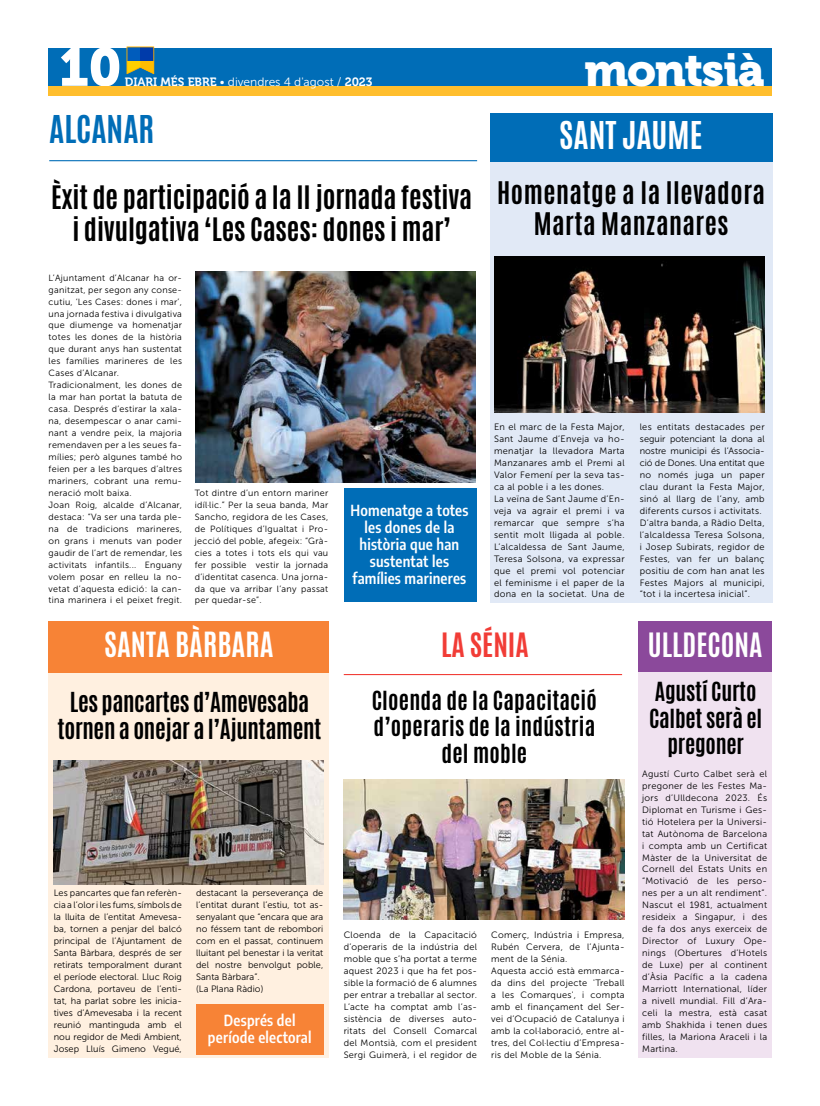
<style>
.page{position:relative;width:820px;height:1106px;background:#fff}
.page>*{position:absolute;margin:0;border:0;box-sizing:border-box;transform-origin:0 0}
.t1{font:53px "Museo 900";color:#fff}
.t2{font:46px "Museo 900";letter-spacing:-.025em;color:#fff}
.t3{font:700 32px "Antonio";color:#fff}
.t4{font:700 32px "Antonio";color:#006db7}
.t5{font:700 29px "Antonio";color:#fff}
.t6{font:700 28px "Antonio";color:#fff}
.t7{font:700 28px "Antonio";color:#f13c36}
.t8{font:700 27px/32.4px "Antonio";letter-spacing:-.005em;color:#000;text-align:center}
.t9{font:700 26px/31.2px "Antonio";letter-spacing:.02em;color:#000;text-align:center}
.t10{font:700 23px/27.6px "Antonio";letter-spacing:-.015em;color:#000;text-align:center}
.t11{font:700 22px/26.4px "Antonio";letter-spacing:.01em;color:#000;text-align:center}
.t12{font:700 22px/26.4px "Antonio";letter-spacing:-.01em;color:#000;text-align:center}
.t13{font:600 15px/17px "Encode Sans Condensed";letter-spacing:.015em;color:#fff;text-align:center}
.t14{font:12px "Museo Sans 300";color:#fff}
.t15{font:9.2px/12px "Museo Sans 300";letter-spacing:.03em;color:#000;text-align:justify}
.t16{font:9.2px/12px "Museo Sans 300";letter-spacing:.005em;color:#000}
.t17{font:9px/12px "Museo Sans 300";letter-spacing:.03em;color:#000}
.s1{font-family:"Museo 700"}
</style>
<div class="page">
<div style="left:48px;top:48px;width:723px;height:38px;background:#006db7"></div>
<div style="left:48px;top:86px;width:723px;height:9px;background:#ffbe2d"></div>
<div style="left:638px;top:621px;width:133px;height:437px;background:#f0e2f0"></div>
<div style="left:638px;top:621px;width:133px;height:51px;background:#8b499b"></div>
<div style="left:48px;top:621px;width:281px;height:437px;background:#fff0e0"></div>
<div style="left:343px;top:488px;width:133px;height:114px;background:#006db7"></div>
<div style="left:490px;top:113px;width:281px;height:489px;background:#e1e9f6"></div>
<svg style="left:126px;top:46px;width:28px;height:28px"></svg>
<div style="left:48px;top:621px;width:281px;height:52px;background:#f78336"></div>
<hr style="left:49px;top:160px;width:428px;height:1px;background:#006db7">
<hr style="left:343px;top:674px;width:279px;height:1px;background:#f13c36">
<div style="left:490px;top:113px;width:281px;height:48px;background:#006db7"></div>
<img style="left:494px;top:257px;width:270px;height:155px">
<img style="left:196px;top:272px;width:279px;height:210px">
<img style="left:54px;top:760px;width:269px;height:124px">
<img style="left:343px;top:779px;width:281px;height:140px">
<div style="left:196px;top:1004px;width:127px;height:50px;background:#f78336"></div>
<h1 class="t1" style="left:59px;top:37px;width:64px">10</h1>
<h3 class="t14" style="left:125px;top:75px;width:249px"><span class="s1">DIARI MÉS EBRE</span> • divendres 4 d'agost / <span class="s1">2023</span></h3>
<h3 class="t4" style="left:49px;top:105px;width:107px">ALCANAR</h3>
<h3 class="t8" style="left:51px;top:181px;width:422px">Èxit de participació a la II jornada festiva i divulgativa ‘Les Cases: dones i mar’</h3>
<p class="t17" style="left:49px;top:271px;width:135px">L’Ajuntament d’Alcanar ha or&shy;ganitzat, per segon any conse&shy;cutiu, ‘Les Cases: dones i mar’, una jornada festiva i divulgativa que diumenge va homenatjar totes les dones de la història que durant anys han sustentat les famílies marineres de les<br>Cases d’Alcanar.<br>Tradicionalment, les dones de la mar han portat la batuta de casa. Després d’estirar la xala&shy;na, desempescar o anar cami&shy;nant a vendre peix, la majoria remendaven per a les seues fa&shy;mílies; però algunes també ho feien per a les barques d’altres mariners, cobrant una remu&shy;neració molt baixa.<br>Joan Roig, alcalde d’Alcanar, destaca: “Va ser una tarda ple&shy;na de tradicions marineres, on grans i menuts van poder gaudir de l’art de remendar, les activitats infantils... Enguany volem posar en relleu la no&shy;vetat d’aquesta edició: la can&shy;tina marinera i el peixet fregit.</p>
<p class="t17" style="left:195px;top:487px;width:135px;text-align:justify">Tot dintre d’un entorn mariner idíl·lic.” Per la seua banda, Mar Sancho, regidora de les Cases, de Polítiques d’Igualtat i Pro&shy;jecció del poble, afegeix: “Grà&shy;cies a totes i tots els qui vau fer possible vestir la jornada d’identitat casenca. Una jorna&shy;da que va arribar l’any passat per quedar-se”.</p>
<h3 class="t13" style="left:350px;top:501px;width:119px">Homenatge a totes les dones de la història que han sustentat les famílies marineres</h3>
<h2 class="t2" style="left:584px;top:44px;width:182px">montsià</h2>
<h3 class="t3" style="left:559px;top:111px;width:145px">SANT JAUME</h3>
<h3 class="t9" style="left:497px;top:178px;width:269px">Homenatge a la llevadora<br>Marta Manzanares</h3>
<p class="t15" style="left:494px;top:421px;width:132px;text-align:left">En el marc de la Festa Major,<br>Sant Jaume d’Enveja va ho&shy;menatjar la llevadora Marta<br>Manzanares amb el Premi al<br>Valor Femení per la seva tas&shy;ca al poble i a les dones.<br>La veïna de Sant Jaume d’En&shy;veja va agrair el premi i va remarcar que sempre s’ha sentit molt lligada al poble.<br>L’alcaldessa de Sant Jaume,<br>Teresa Solsona, va expressar que el premi vol potenciar el feminisme i el paper de la dona en la societat. Una de</p>
<p class="t15" style="left:639px;top:421px;width:126px;text-align:left">les entitats destacades per seguir potenciant la dona al nostre municipi és l’Associa&shy;ció de Dones. Una entitat que no només juga un paper clau durant la Festa Major, sinó al llarg de l’any, amb diferents cursos i activitats.<br>D’altra banda, a Ràdio Delta, l’alcaldessa Teresa Solsona, i Josep Subirats, regidor de<br>Festes, van fer un balanç positiu de com han anat les<br>Festes Majors al municipi, “tot i la incertesa inicial”.</p>
<h3 class="t5" style="left:104px;top:623px;width:171px">SANTA BÀRBARA</h3>
<h3 class="t10" style="left:58px;top:688px;width:265px">Les pancartes d’Amevesaba tornen a onejar a l’Ajuntament</h3>
<p class="t15" style="left:54px;top:887px;width:129px">Les pancartes que fan referèn&shy;cia a l’olor i les fums, símbols de la lluita de l’entitat Amevesa&shy;ba, tornen a penjar del balcó principal de l’Ajuntament de Santa Bàrbara, després de ser retirats temporalment durant el període electoral. Lluc Roig Cardona, portaveu de l’enti&shy;tat, ha parlat sobre les inicia&shy;tives d’Amevesaba i la recent reunió mantinguda amb el nou regidor de Medi Ambient, Josep Lluís Gimeno Vegué,</p>
<p class="t16" style="left:196px;top:887px;width:129px">destacant la perseverança de l’entitat durant l’estiu, tot as&shy;senyalant que “encara que ara no féssem tant de rebombori com en el passat, continuem lluitant pel benestar i la veritat del nostre benvolgut poble,<br>Santa Bàrbara”.<br>(La Plana Ràdio)</p>
<h3 class="t13" style="left:208px;top:1011px;width:105px">Després del període electoral</h3>
<h3 class="t7" style="left:441px;top:624px;width:89px">LA SÉNIA</h3>
<h3 class="t11" style="left:371px;top:687px;width:227px">Cloenda de la Capacitació d’operaris de la indústria del moble</h3>
<p class="t15" style="left:343px;top:929px;width:135px">Cloenda de la Capacitació d’operaris de la indústria del moble que s’ha portat a terme aquest 2023 i que ha fet pos&shy;sible la formació de 6 alumnes per entrar a treballar al sector.<br>L’acte ha comptat amb l’as&shy;sistència de diverses auto&shy;ritats del Consell Comarcal del Montsià, com el president Sergi Guimerà, i el regidor de</p>
<p class="t15" style="left:491px;top:929px;width:135px;text-align:left">Comerç, Indústria i Empresa,<br>Rubén Cervera, de l’Ajunta&shy;ment de la Sénia.<br>Aquesta acció està emmarca&shy;da dins del projecte 'Treball a les Comarques', i compta amb el finançament del Ser&shy;vei d’Ocupació de Catalunya i amb la col·laboració, entre al&shy;tres, del Col·lectiu d’Empresa&shy;ris del Moble de la Sénia.</p>
<h3 class="t6" style="left:647px;top:624px;width:116px">ULLDECONA</h3>
<h3 class="t12" style="left:648px;top:679px;width:115px">Agustí Curto<br>Calbet serà el pregoner</h3>
<p class="t15" style="left:642px;top:767px;width:126px">Agustí Curto Calbet serà el pregoner de les Festes Ma&shy;jors d’Ulldecona 2023. És Diplomat en Turisme i Ges&shy;tió Hotelera per la Universi&shy;tat Autònoma de Barcelona i compta amb un Certificat Màster de la Universitat de Cornell del Estats Units en “Motivació de les perso&shy;nes per a un alt rendiment”.<br>Nascut el 1981, actualment resideix a Singapur, i des de fa dos anys exerceix de Director of Luxury Ope&shy;nings (Obertures d’Hotels de Luxe) per al continent d’Àsia Pacífic a la cadena Marriott International, líder a nivell mundial. Fill d’Ara&shy;celi la mestra, està casat amb Shakhida i tenen dues filles, la Mariona Araceli i la Martina.</p>
</div>
